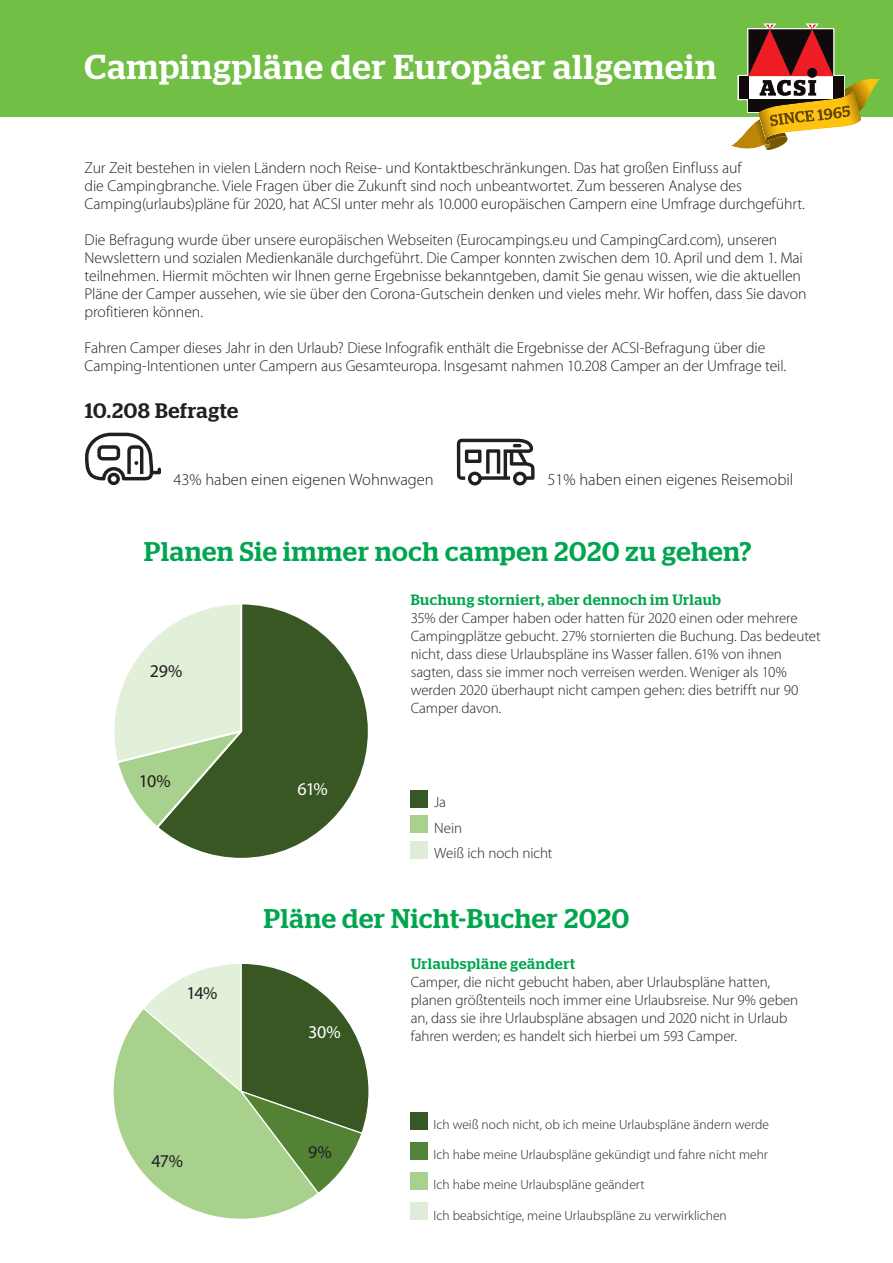
<style>
.page{position:relative;width:893px;height:1263px;background:#fff}
.page>*{position:absolute;margin:0;border:0;box-sizing:border-box;transform-origin:0 0}
.t1{font:500 34.5px "Stag";letter-spacing:.03em;color:#fff}
.t2{font:500 27px "Stag";letter-spacing:.025em;color:#00a54f}
.t3{font:500 21px "Stag";letter-spacing:.035em;color:#231f20}
.t4{font:18px "Myriad Pro";letter-spacing:-.055em;color:#231f20}
.t5{font:18px "Myriad Pro";color:#fff}
.t6{font:300 16.5px "Myriad Pro";color:#231f20}
.t7{font:300 15.75px/18px "Myriad Pro";letter-spacing:-.005em;color:#231f20}
.t8{font:300 15px/18px "Myriad Pro";letter-spacing:-.005em;color:#231f20}
.t9{font:500 15px "Stag";letter-spacing:.035em;color:#00a54f}
.t10{font:300 13.5px "Myriad Pro";color:#231f20}
</style>
<div class="page">
<svg style="left:85px;top:433px;width:76px;height:52px"></svg>
<svg style="left:457px;top:439px;width:78px;height:46px"></svg>
<div style="left:0;top:0;width:893px;height:116px;background:#71bf44"></div>
<div style="left:411px;top:1112px;width:17px;height:17px;background:#385728"></div>
<div style="left:411px;top:1142px;width:17px;height:17px;background:#52823b"></div>
<div style="left:411px;top:1172px;width:17px;height:17px;background:#a9d08e"></div>
<div style="left:411px;top:1202px;width:17px;height:17px;background:#dfecd8"></div>
<svg style="left:731px;top:23px;width:149px;height:127px"></svg>
<svg style="left:114px;top:604px;width:254px;height:254px"></svg>
<svg style="left:113px;top:963px;width:256px;height:256px"></svg>
<div style="left:411px;top:790px;width:17px;height:17px;background:#385728"></div>
<div style="left:411px;top:816px;width:17px;height:17px;background:#a9d08e"></div>
<div style="left:411px;top:841px;width:17px;height:17px;background:#dfecd8"></div>
<h1 class="t1" style="left:85px;top:54px;width:633px">Campingpläne der Europäer allgemein</h1>
<p class="t7" style="left:85px;top:159px;width:722px">Zur Zeit bestehen in vielen Ländern noch Reise- und Kontaktbeschränkungen. Das hat großen Einfluss auf<br>die Campingbranche. Viele Fragen über die Zukunft sind noch unbeantwortet. Zum besseren Analyse des<br>Camping(urlaubs)pläne für 2020, hat ACSI unter mehr als 10.000 europäischen Campern eine Umfrage durchgeführt.</p>
<p class="t7" style="left:85px;top:231px;width:723px">Die Befragung wurde über unsere europäischen Webseiten (Eurocampings.eu und CampingCard.com), unseren Newslettern und sozialen Medienkanäle durchgeführt. Die Camper konnten zwischen dem 10. April und dem 1. Mai teilnehmen. Hiermit möchten wir Ihnen gerne Ergebnisse bekanntgeben, damit Sie genau wissen, wie die aktuellen Pläne der Camper aussehen, wie sie über den Corona-Gutschein denken und vieles mehr. Wir hoffen, dass Sie davon profitieren können.</p>
<p class="t7" style="left:85px;top:339px;width:703px">Fahren Camper dieses Jahr in den Urlaub? Diese Infografik enthält die Ergebnisse der ACSI-Befragung über die<br>Camping-Intentionen unter Campern aus Gesamteuropa. Insgesamt nahmen 10.208 Camper an der Umfrage teil.</p>
<h3 class="t3" style="left:85px;top:402px;width:155px">10.208 Befragte</h3>
<p class="t6" style="left:173px;top:472px;width:262px">43% haben einen eigenen Wohnwagen</p>
<p class="t6" style="left:547px;top:472px;width:247px">51% haben einen eigenes Reisemobil</p>
<h2 class="t2" style="left:144px;top:542px;width:609px">Planen Sie immer noch campen 2020 zu gehen?</h2>
<p class="t4" style="left:150px;top:660px;width:34px">29%</p>
<p class="t4" style="left:139px;top:770px;width:33px">10%</p>
<p class="t4" style="left:186px;top:983px;width:33px">14%</p>
<p class="t4" style="left:151px;top:1150px;width:33px">47%</p>
<p class="t5" style="left:298px;top:779px;width:32px">61%</p>
<p class="t9" style="left:411px;top:594px;width:312px">Buchung storniert, aber dennoch im Urlaub</p>
<p class="t8" style="left:411px;top:609px;width:411px">35% der Camper haben oder hatten für 2020 einen oder mehrere Campingplätze gebucht. 27% stornierten die Buchung. Das bedeutet nicht, dass diese Urlaubspläne ins Wasser fallen. 61% von ihnen sagten, dass sie immer noch verreisen werden. Weniger als 10% werden 2020 überhaupt nicht campen gehen: dies betrifft nur 90<br>Camper davon.</p>
<p class="t8" style="left:434px;top:790px;width:120px;line-height:25.3px">Ja<br>Nein<br>Weiß ich noch nicht</p>
<h2 class="t2" style="left:264px;top:909px;width:367px">Pläne der Nicht-Bucher 2020</h2>
<p class="t5" style="left:308px;top:1021px;width:34px">30%</p>
<p class="t4" style="left:308px;top:1142px;width:25px">9%</p>
<p class="t9" style="left:411px;top:958px;width:166px">Urlaubspläne geändert</p>
<p class="t8" style="left:411px;top:973px;width:389px">Camper, die nicht gebucht haben, aber Urlaubspläne hatten, planen größtenteils noch immer eine Urlaubsreise. Nur 9% geben an, dass sie ihre Urlaubspläne absagen und 2020 nicht in Urlaub fahren werden; es handelt sich hierbei um 593 Camper.</p>
<p class="t10" style="left:434px;top:1118px;width:337px">Ich weiß noch nicht, ob ich meine Urlaubspläne ändern werde</p>
<p class="t10" style="left:434px;top:1148px;width:336px">Ich habe meine Urlaubspläne gekündigt und fahre nicht mehr</p>
<p class="t10" style="left:434px;top:1178px;width:212px">Ich habe meine Urlaubspläne geändert</p>
<p class="t10" style="left:434px;top:1208px;width:295px">Ich beabsichtige, meine Urlaubspläne zu verwirklichen</p>
</div>
